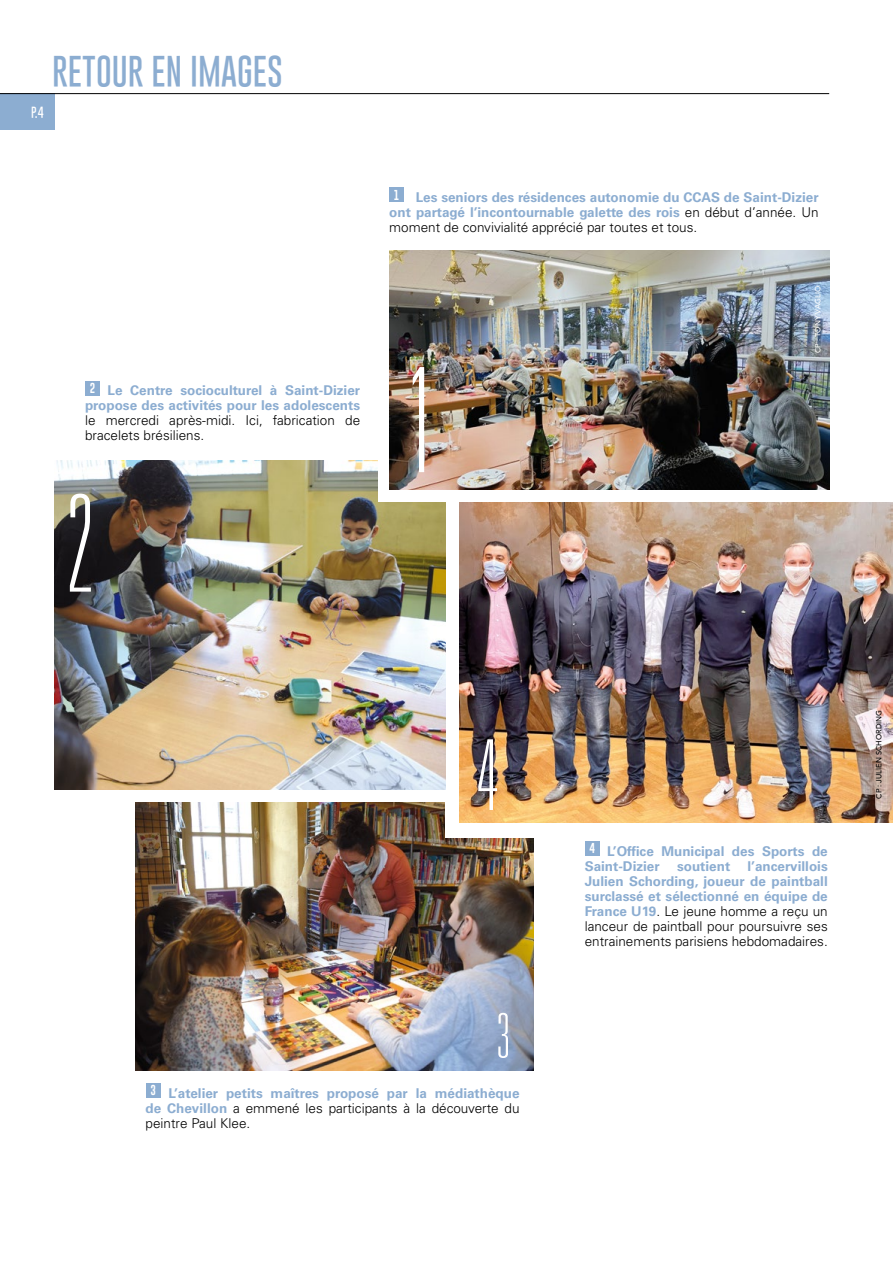
<style>
.page{position:relative;width:893px;height:1263px;background:#fff}
.page>*{position:absolute;margin:0;border:0;box-sizing:border-box;transform-origin:0 0}
.t1{font:100 ultra-condensed 145.65px "Univers LT Std";color:#fff}
.t2{font:100 ultra-condensed 135px "Univers LT Std";color:#fff}
.t3{font:100 ultra-condensed 97.95px "Univers LT Std";color:#fff}
.t4{font:100 ultra-condensed 61.95px "Univers LT Std";color:#fff}
.t5{font:100 33px "Gobold";color:#8cadd1}
.t6{font:700 13.5px/15px "Univers LT Std";color:#8cadd1;text-align:justify}
.t7{font:300 13.5px/15px "Univers LT Std";color:#000}
.t8{font:100 12px "Gobold";color:#fff}
.t9{font:500 7.5px "Avenir LT";color:#000}
.t10{font:500 7.5px "Avenir LT";color:#fff}
.s1{font-weight:300;color:#000}
.s2{font-weight:700;color:#8cadd1}
</style>
<div class="page">
<img style="left:136px;top:802px;width:398px;height:269px">
<div style="left:445px;top:727px;width:184px;height:110px;background:#fff"></div>
<div style="left:146px;top:1083px;width:15px;height:15px;background:#8cadd1"></div>
<div style="left:0;top:93px;width:55px;height:37px;background:#8cadd1"></div>
<hr style="left:0;top:93px;width:829px;height:1px;background:#000">
<div style="left:85px;top:381px;width:15px;height:14px;background:#8cadd1"></div>
<img style="left:459px;top:502px;width:434px;height:321px">
<img style="left:54px;top:460px;width:391px;height:330px">
<div style="left:585px;top:841px;width:15px;height:15px;background:#8cadd1"></div>
<div style="left:389px;top:188px;width:15px;height:14px;background:#8cadd1"></div>
<div style="left:379px;top:392px;width:184px;height:110px;background:#fff"></div>
<img style="left:389px;top:250px;width:440px;height:239px">
<p class="t8" style="left:31px;top:105px;width:14px">P.4</p>
<h3 class="t5" style="left:52px;top:51px;width:16px">RETOUR</h3>
<h3 class="t5" style="left:152px;top:51px;width:116px">EN IMAGES</h3>
<p class="t6" style="left:85px;top:383px;width:277px;text-align:center"><sup>2</sup> Le Centre socioculturel à Saint-Dizier propose des activités pour les adolescents</p>
<p class="t7" style="left:85px;top:413px;width:277px">le mercredi après-midi. Ici, fabrication de bracelets brésiliens.</p>
<h2 class="t2" style="left:65px;top:475px;width:32px">2</h2>
<p class="t6" style="left:389px;top:190px;width:431px;text-indent:5px"><sup>1</sup> Les seniors des résidences autonomie du CCAS de Saint-Dizier ont partagé l’incontournable galette des rois <span class="s1">en début d’année. Un moment de convivialité apprécié par toutes et tous.</span></p>
<h1 class="t1" style="left:404px;top:346px;width:34px">1</h1>
<p class="t10" style="left:813px;top:353px;width:68px;rotate:-90deg">CP : TONY VAGLIO</p>
<h3 class="t3" style="left:476px;top:725px;width:23px">4</h3>
<h3 class="t4" style="left:496px;top:1004px;width:15px">3</h3>
<p class="t6" style="left:146px;top:1085px;width:375px;text-indent:5px"><sup>3</sup> L’atelier petits maîtres proposé par la médiathèque de Chevillon <span class="s1">a emmené les participants à la découverte du peintre Paul Klee.</span></p>
<p class="t6" style="left:585px;top:844px;width:245px;text-indent:5px"><sup>4</sup> L’Office Municipal des Sports de<br>Saint-Dizier</p>
<p class="t7" style="left:585px;top:858px;width:245px;text-align:justify;text-indent:163px"><span class="s2">l’ancervillois Julien Schording, joueur de paintball surclassé et sélectionné en équipe de France U19</span>. Le jeune homme a reçu un lanceur de paintball pour poursuivre ses entrainements parisiens hebdomadaires.</p>
<p class="t6" style="left:677px;top:859px;width:55px">soutient</p>
<p class="t9" style="left:875px;top:798px;width:90px;rotate:-90deg">CP : JULIEN SCHORDING</p>
</div>
